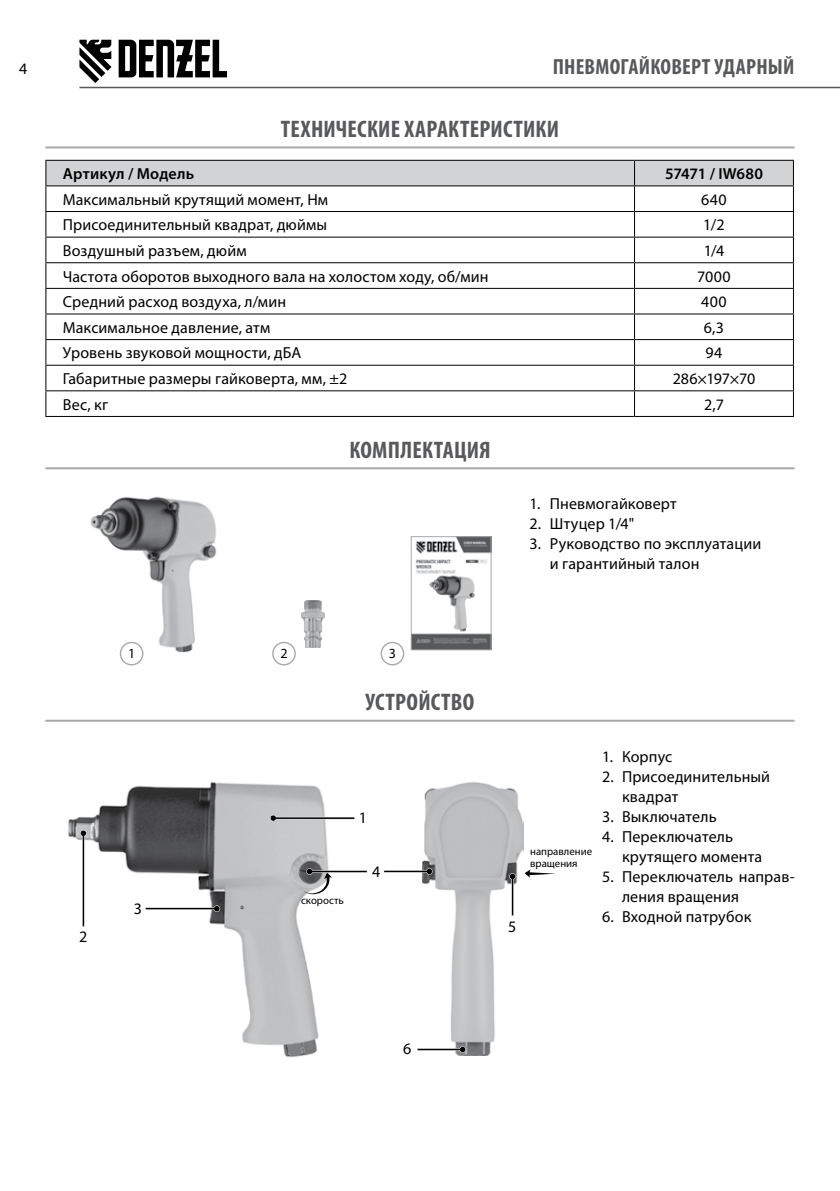
<style>
.page{position:relative;width:840px;height:1191px;background:#fff}
.page>*{position:absolute;margin:0;border:0;box-sizing:border-box;transform-origin:0 0}
.t1{font:700 condensed 24px "Myriad Pro";letter-spacing:.01em;color:#58595b}
.t2{font:700 condensed 22px "Myriad Pro";letter-spacing:.01em;color:#58595b}
.t3{font:16px/20px "Myriad Pro";letter-spacing:.01em;color:#000}
.t4{font:600 16px "Myriad Pro";letter-spacing:.01em;color:#000}
.t5{font:600 16px "Myriad Pro";letter-spacing:-.01em;color:#000}
.t6{font:14px "Myriad Pro";color:#000}
.t7{font:10.8px/13px "Myriad Pro";color:#000}
</style>
<div class="page">
<svg style="left:79px;top:40px;width:32px;height:43px"></svg>
<svg style="left:118px;top:40px;width:109px;height:37px"></svg>
<hr style="left:79px;top:87px;width:760px;height:1px;background:#58595b">
<hr style="left:45px;top:146px;width:749px;height:2px;background:#a7a9ac">
<hr style="left:45px;top:467px;width:749px;height:2px;background:#a7a9ac">
<hr style="left:45px;top:719px;width:749px;height:2px;background:#a7a9ac">
<svg style="left:45px;top:160px;width:748px;height:256px"></svg>
<hr style="left:45px;top:416px;width:589px;height:1px;background:#000">
<hr style="left:634px;top:416px;width:159px;height:1px;background:#000">
<img style="left:301px;top:600px;width:23px;height:47px">
<img style="left:412px;top:538px;width:77px;height:110px">
<div style="left:410px;top:536px;width:81px;height:114px;border:1px solid #a7a9ac"></div>
<img style="left:90px;top:496px;width:127px;height:158px">
<div style="left:120px;top:642px;width:23px;height:23px;border:1px solid #a7a9ac;border-radius:50%"></div>
<div style="left:272px;top:642px;width:23px;height:23px;border:1px solid #a7a9ac;border-radius:50%"></div>
<div style="left:380px;top:642px;width:24px;height:23px;border:1px solid #a7a9ac;border-radius:50%"></div>
<img style="left:68px;top:782px;width:261px;height:276px">
<svg style="left:270px;top:815px;width:85px;height:6px"></svg>
<svg style="left:80px;top:830px;width:7px;height:97px"></svg>
<svg style="left:145px;top:905px;width:75px;height:7px"></svg>
<img style="left:422px;top:782px;width:101px;height:273px">
<svg style="left:303px;top:868px;width:64px;height:26px"></svg>
<svg style="left:524px;top:869px;width:31px;height:8px"></svg>
<svg style="left:383px;top:868px;width:49px;height:6px"></svg>
<svg style="left:417px;top:1046px;width:48px;height:6px"></svg>
<svg style="left:509px;top:873px;width:6px;height:43px"></svg>
<p class="t3" style="left:19px;top:59px;width:10px">4</p>
<h2 class="t2" style="left:552px;top:53px;width:243px">ПНЕВМОГАЙКОВЕРТ УДАРНЫЙ</h2>
<h1 class="t1" style="left:281px;top:114px;width:279px">ТЕХНИЧЕСКИЕ ХАРАКТЕРИСТИКИ</h1>
<p class="t4" style="left:63px;top:163px;width:133px">Артикул / Модель</p>
<p class="t5" style="left:664px;top:163px;width:99px">57471 / IW680</p>
<p class="t3" style="left:63px;top:189px;width:266px">Максимальный крутящий момент, Нм</p>
<p class="t3" style="left:700px;top:189px;width:27px">640</p>
<p class="t3" style="left:63px;top:215px;width:266px">Присоединительный квадрат, дюймы</p>
<p class="t3" style="left:703px;top:215px;width:23px">1/2</p>
<p class="t3" style="left:63px;top:240px;width:185px">Воздушный разъем, дюйм</p>
<p class="t3" style="left:703px;top:240px;width:22px">1/4</p>
<p class="t3" style="left:63px;top:266px;width:427px">Частота оборотов выходного вала на холостом ходу, об/мин</p>
<p class="t3" style="left:697px;top:266px;width:35px">7000</p>
<p class="t3" style="left:63px;top:291px;width:224px">Средний расход воздуха, л/мин</p>
<p class="t3" style="left:701px;top:291px;width:27px">400</p>
<p class="t3" style="left:63px;top:317px;width:209px">Максимальное давление, атм</p>
<p class="t3" style="left:703px;top:317px;width:22px">6,3</p>
<p class="t3" style="left:63px;top:343px;width:240px">Уровень звуковой мощности, дБА</p>
<p class="t3" style="left:705px;top:343px;width:18px">94</p>
<p class="t3" style="left:63px;top:368px;width:286px">Габаритные размеры гайковерта, мм, ±2</p>
<p class="t3" style="left:672px;top:368px;width:84px">286×197×70</p>
<p class="t3" style="left:63px;top:394px;width:47px">Вес, кг</p>
<p class="t3" style="left:703px;top:394px;width:21px">2,7</p>
<h1 class="t1" style="left:349px;top:435px;width:143px">КОМПЛЕКТАЦИЯ</h1>
<p class="t3" style="left:79px;top:926px;width:10px">2</p>
<p class="t6" style="left:128px;top:644px;width:9px">1</p>
<p class="t6" style="left:280px;top:644px;width:9px">2</p>
<p class="t6" style="left:388px;top:644px;width:9px">3</p>
<h1 class="t1" style="left:365px;top:687px;width:110px">УСТРОЙСТВО</h1>
<p class="t3" style="left:134px;top:898px;width:10px">3</p>
<p class="t3" style="left:358px;top:807px;width:10px">1</p>
<p class="t7" style="left:301px;top:893px;width:44px">скорость</p>
<p class="t3" style="left:372px;top:861px;width:10px">4</p>
<p class="t3" style="left:529px;top:494px;width:149px">1. Пневмогайковерт</p>
<p class="t3" style="left:529px;top:514px;width:106px">2. Штуцер 1/4"</p>
<p class="t3" style="left:549px;top:534px;width:213px;text-indent:-20px">3. Руководство по эксплуатации и гарантийный талон</p>
<p class="t3" style="left:508px;top:916px;width:10px">5</p>
<p class="t7" style="left:530px;top:844px;width:63px">направление вращения</p>
<p class="t3" style="left:602px;top:746px;width:72px">1. Корпус</p>
<p class="t3" style="left:621px;top:766px;width:149px;text-indent:-20px">2. Присоединительный квадрат</p>
<p class="t3" style="left:602px;top:806px;width:116px">3. Выключатель</p>
<p class="t3" style="left:621px;top:826px;width:142px;text-indent:-20px">4. Переключатель крутящего момента</p>
<p class="t3" style="left:621px;top:866px;width:174px;text-indent:-20px">5. Переключатель направ&shy;ления вращения</p>
<p class="t3" style="left:602px;top:906px;width:150px">6. Входной патрубок</p>
<p class="t3" style="left:403px;top:1038px;width:10px">6</p>
</div>
